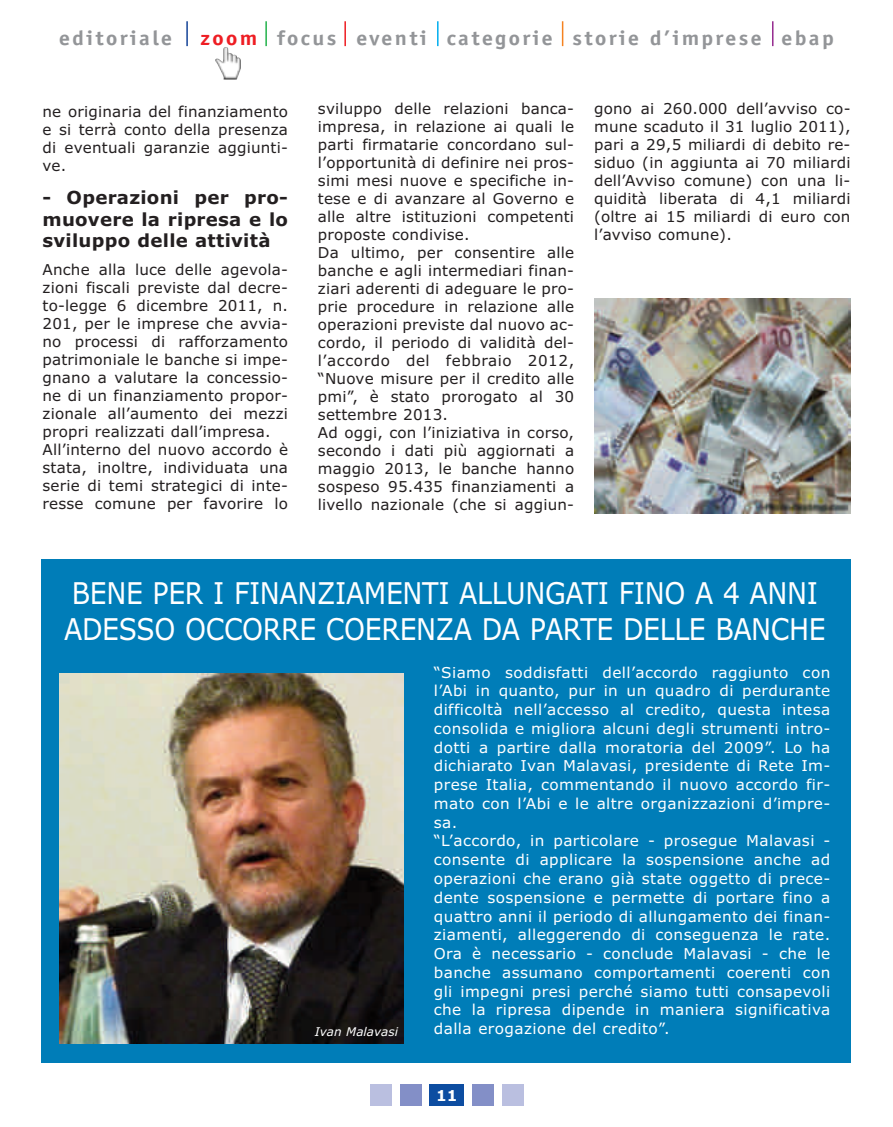
<style>
.page{position:relative;width:893px;height:1127px;background:#fff}
.page>*{position:absolute;margin:0;border:0;box-sizing:border-box;transform-origin:0 0}
.t1{font:30px/36px "Verdana";letter-spacing:-.015em;color:#fff;scale:.89 1}
.t2{font:700 21px "Officina Sans";letter-spacing:.105em;color:#939598;scale:1.1 1}
.t3{font:700 18px/21.6px "Verdana";letter-spacing:.015em;color:#231f20;text-align:justify}
.t4{font:15px/18px "Verdana";letter-spacing:.015em;color:#231f20;text-align:justify}
.t5{font:15px/18.8px "Verdana";letter-spacing:.025em;color:#fff}
.t6{font:700 15px "Verdana";color:#fff}
.t7{font:italic 12px "Verdana";color:#fff}
.s1{color:#ee1d23}
</style>
<div class="page">
<div style="left:430px;top:1084px;width:34px;height:22px;background:#0d4da1"></div>
<div style="left:400px;top:1084px;width:21px;height:22px;background:#838fc7"></div>
<div style="left:370px;top:1084px;width:22px;height:22px;background:#babfe0"></div>
<div style="left:472px;top:1084px;width:22px;height:22px;background:#838fc7"></div>
<div style="left:502px;top:1084px;width:21px;height:22px;background:#babfe0"></div>
<img style="left:215px;top:47px;width:26px;height:26px">
<hr style="left:186px;top:21px;width:2px;height:25px;background:#154398">
<hr style="left:265px;top:21px;width:2px;height:25px;background:#23b24b">
<hr style="left:344px;top:21px;width:2px;height:25px;background:#ee1d23">
<hr style="left:437px;top:21px;width:2px;height:25px;background:#00aeef">
<svg style="left:562px;top:21px;width:1px;height:25px"></svg>
<svg style="left:772px;top:21px;width:1px;height:25px"></svg>
<div style="left:41px;top:560px;width:809px;height:503px;background:#007db8"></div>
<img style="left:59px;top:673px;width:345px;height:370px">
<img style="left:594px;top:299px;width:256px;height:215px">
<h2 class="t2" style="left:59px;top:30px;width:104px">editoriale</h2>
<h2 class="t2" style="left:201px;top:30px;width:577px"><span class="s1">zoom</span> focus eventi categorie storie d’imprese ebap</h2>
<p class="t4" style="left:43px;top:104px;width:247px">ne originaria del finanziamento e si terrà conto della presenza di eventuali garanzie aggiunti&shy;ve.</p>
<p class="t3" style="left:43px;top:188px;width:247px">- Operazioni per pro&shy;muovere la ripresa e lo sviluppo delle attività</p>
<p class="t4" style="left:43px;top:262px;width:247px;text-align:left">Anche alla luce delle agevola&shy;zioni fiscali previste dal decre&shy;to-legge 6 dicembre 2011, n.<br>201, per le imprese che avvia&shy;no processi di rafforzamento patrimoniale le banche si impe&shy;gnano a valutare la concessio&shy;ne di un finanziamento propor&shy;zionale all’aumento dei mezzi propri realizzati dall’impresa.<br>All’interno del nuovo accordo è stata, inoltre, individuata una serie di temi strategici di inte&shy;resse comune per favorire lo</p>
<p class="t4" style="left:318px;top:100px;width:258px;text-align:left">sviluppo delle relazioni banca&shy;impresa, in relazione ai quali le parti firmatarie concordano sul&shy;l’opportunità di definire nei pros&shy;simi mesi nuove e specifiche in&shy;tese e di avanzare al Governo e alle altre istituzioni competenti proposte condivise.<br>Da ultimo, per consentire alle banche e agli intermediari finan&shy;ziari aderenti di adeguare le pro&shy;prie procedure in relazione alle operazioni previste dal nuovo ac&shy;cordo, il periodo di validità del&shy;l’accordo del febbraio 2012, “Nuove misure per il credito alle pmi”, è stato prorogato al 30 settembre 2013.<br>Ad oggi, con l’iniziativa in corso, secondo i dati più aggiornati a maggio 2013, le banche hanno sospeso 95.435 finanziamenti a livello nazionale (che si aggiun-</p>
<p class="t4" style="left:594px;top:100px;width:258px">gono ai 260.000 dell’avviso co&shy;mune scaduto il 31 luglio 2011), pari a 29,5 miliardi di debito re&shy;siduo (in aggiunta ai 70 miliardi dell’Avviso comune) con una li&shy;quidità liberata di 4,1 miliardi (oltre ai 15 miliardi di euro con l’avviso comune).</p>
<h1 class="t1" style="left:64px;top:578px;width:857px">BENE PER I FINANZIAMENTI ALLUNGATI FINO A 4 ANNI<br>ADESSO OCCORRE COERENZA DA PARTE DELLE BANCHE</h1>
<p class="t5" style="left:434px;top:664px;width:398px">“Siamo soddisfatti dell’accordo raggiunto con l’Abi in quanto, pur in un quadro di perdurante difficoltà nell’accesso al credito, questa intesa consolida e migliora alcuni degli strumenti intro&shy;dotti a partire dalla moratoria del 2009”. Lo ha dichiarato Ivan Malavasi, presidente di Rete Im&shy;prese Italia, commentando il nuovo accordo fir&shy;mato con l’Abi e le altre organizzazioni d’impre&shy;sa.<br>“L’accordo, in particolare - prosegue Malavasi - consente di applicare la sospensione anche ad operazioni che erano già state oggetto di prece&shy;dente sospensione e permette di portare fino a quattro anni il periodo di allungamento dei finan&shy;ziamenti, alleggerendo di conseguenza le rate.<br>Ora è necessario - conclude Malavasi - che le banche assumano comportamenti coerenti con gli impegni presi perché siamo tutti consapevoli che la ripresa dipende in maniera significativa</p>
<p class="t7" style="left:315px;top:1027px;width:85px">Ivan Malavasi</p>
<p class="t5" style="left:434px;top:1020px;width:237px">dalla erogazione del credito”.</p>
<p class="t6" style="left:436px;top:1089px;width:23px">11</p>
</div>
